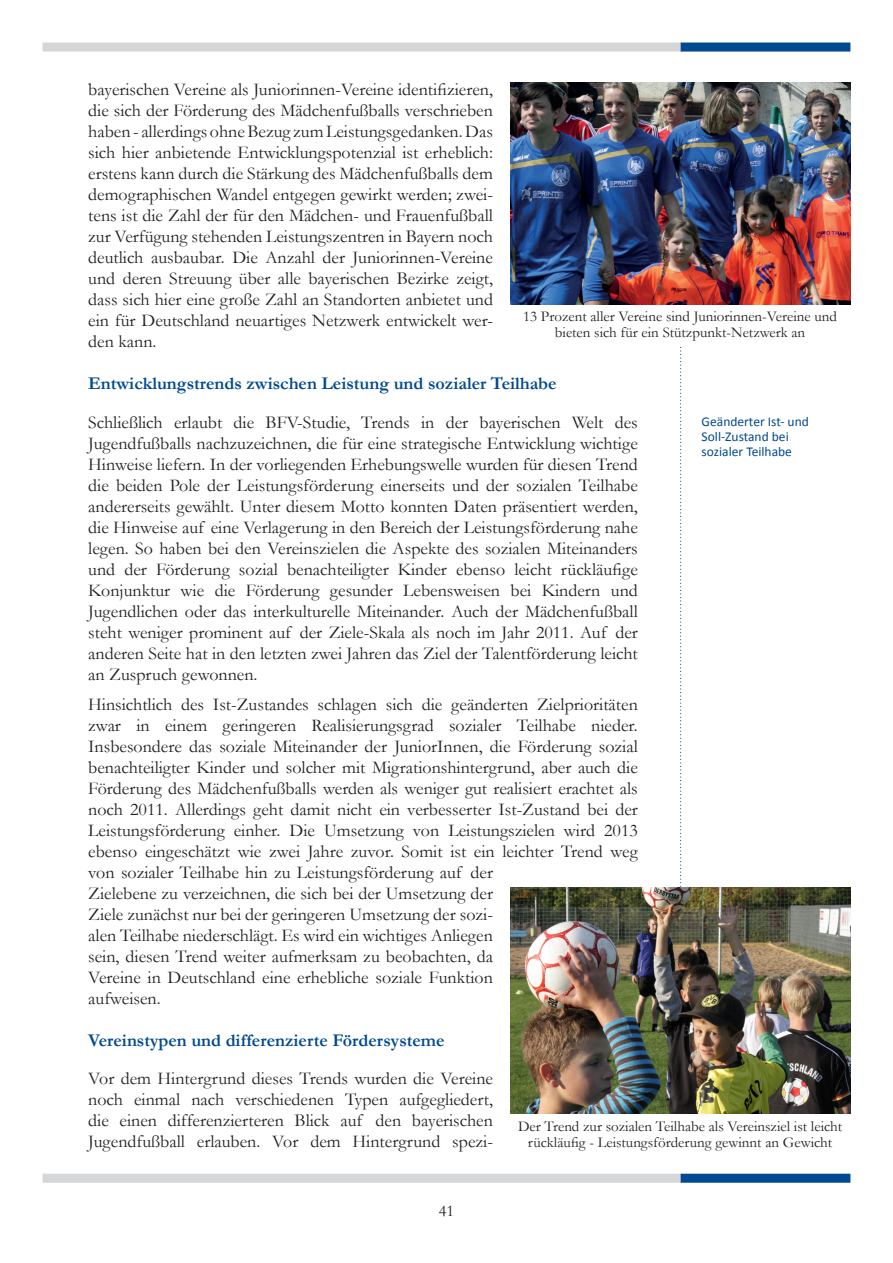
<style>
.page{position:relative;width:893px;height:1263px;background:#fff}
.page>*{position:absolute;margin:0;border:0;box-sizing:border-box;transform-origin:0 0}
.t1{font:18px/21px "Garamond";color:#231f20;text-align:justify}
.Headline_2{font:700 18px "Garamond";color:#014990}
.t2{font:16.5px "Garamond";color:#231f20}
.Beschriftung{font:15px/16.5px "Garamond";color:#231f20;text-align:center}
.Stichwort-rechts{font:13.5px/15px "Calibri";color:#014990}
</style>
<div class="page">
<div style="left:680px;top:1174px;width:170px;height:9px;background:#014990;border:2px solid #014990"></div>
<svg style="left:680px;top:347px;width:2px;height:540px"></svg>
<div style="left:43px;top:1174px;width:637px;height:9px;background:#d5d6d8;border:2px solid #d5d6d8"></div>
<div style="left:680px;top:43px;width:170px;height:9px;background:#014990;border:2px solid #014990"></div>
<div style="left:43px;top:43px;width:637px;height:9px;background:#d5d6d8;border:2px solid #d5d6d8"></div>
<img style="left:510px;top:887px;width:340px;height:227px">
<img style="left:510px;top:83px;width:340px;height:221px">
<p class="t1" style="left:88px;top:78px;width:406px">bayerischen Vereine als Juniorinnen-Vereine identifizieren, die sich der Förderung des Mädchenfußballs verschrieben haben - allerdings ohne Bezug zum Leistungsgedanken. Das sich hier anbietende Entwicklungspotenzial ist erheblich: erstens kann durch die Stärkung des Mädchenfußballs dem demographischen Wandel entgegen gewirkt werden; zwei&shy;tens ist die Zahl der für den Mädchen- und Frauenfußball zur Verfügung stehenden Leistungszentren in Bayern noch deutlich ausbaubar. Die Anzahl der Juniorinnen-Vereine und deren Streuung über alle bayerischen Bezirke zeigt, dass sich hier eine große Zahl an Standorten anbietet und ein für Deutschland neuartiges Netzwerk entwickelt wer&shy;den kann.</p>
<p class="Headline_2" style="left:88px;top:373px;width:470px">Entwicklungstrends zwischen Leistung und sozialer Teilhabe</p>
<p class="t1" style="left:88px;top:411px;width:551px">Schließlich erlaubt die BFV-Studie, Trends in der bayerischen Welt des Jugendfußballs nachzuzeichnen, die für eine strategische Entwicklung wichtige Hinweise liefern. In der vorliegenden Erhebungswelle wurden für diesen Trend die beiden Pole der Leistungsförderung einerseits und der sozialen Teilhabe andererseits gewählt. Unter diesem Motto konnten Daten präsentiert werden, die Hinweise auf eine Verlagerung in den Bereich der Leistungsförderung nahe legen. So haben bei den Vereinszielen die Aspekte des sozialen Miteinanders und der Förderung sozial benachteiligter Kinder ebenso leicht rückläufige Konjunktur wie die Förderung gesunder Lebensweisen bei Kindern und Jugendlichen oder das interkulturelle Miteinander. Auch der Mädchenfußball steht weniger prominent auf der Ziele-Skala als noch im Jahr 2011. Auf der anderen Seite hat in den letzten zwei Jahren das Ziel der Talentförderung leicht an Zuspruch gewonnen.</p>
<p class="t1" style="left:88px;top:693px;width:551px;text-align:left">Hinsichtlich des Ist-Zustandes schlagen sich die geänderten Zielprioritäten zwar in einem geringeren Realisierungsgrad sozialer Teilhabe nieder.<br>Insbesondere das soziale Miteinander der JuniorInnen, die Förderung sozial benachteiligter Kinder und solcher mit Migrationshintergrund, aber auch die Förderung des Mädchenfußballs werden als weniger gut realisiert erachtet als noch 2011. Allerdings geht damit nicht ein verbesserter Ist-Zustand bei der Leistungsförderung einher. Die Umsetzung von Leistungszielen wird 2013 ebenso eingeschätzt wie zwei Jahre zuvor. Somit ist ein leichter Trend weg von sozialer Teilhabe hin zu Leistungsförderung auf der<br>Zielebene zu verzeichnen, die sich bei der Umsetzung der<br>Ziele zunächst nur bei der geringeren Umsetzung der sozi-<br>alen Teilhabe niederschlägt. Es wird ein wichtiges Anliegen<br>sein, diesen Trend weiter aufmerksam zu beobachten, da<br>Vereine in Deutschland eine erhebliche soziale Funktion<br>aufweisen.</p>
<p class="Headline_2" style="left:88px;top:1030px;width:358px">Vereinstypen und differenzierte Fördersysteme</p>
<p class="t1" style="left:88px;top:1068px;width:406px">Vor dem Hintergrund dieses Trends wurden die Vereine noch einmal nach verschiedenen Typen aufgegliedert, die einen differenzierteren Blick auf den bayerischen Jugendfußball erlauben. Vor dem Hintergrund spezi-</p>
<p class="Beschriftung" style="left:523px;top:307px;width:315px">13 Prozent aller Vereine sind Juniorinnen-Vereine und bieten sich für ein Stützpunkt-Netzwerk an</p>
<p class="Stichwort-rechts" style="left:702px;top:414px;width:109px">Geänderter Ist- und<br>Soll-Zustand bei sozialer Teilhabe</p>
<p class="Beschriftung" style="left:518px;top:1117px;width:326px">Der Trend zur sozialen Teilhabe als Vereinsziel ist leicht rückläufig - Leistungsförderung gewinnt an Gewicht</p>
<p class="t2" style="left:439px;top:1201px;width:17px">41</p>
</div>
